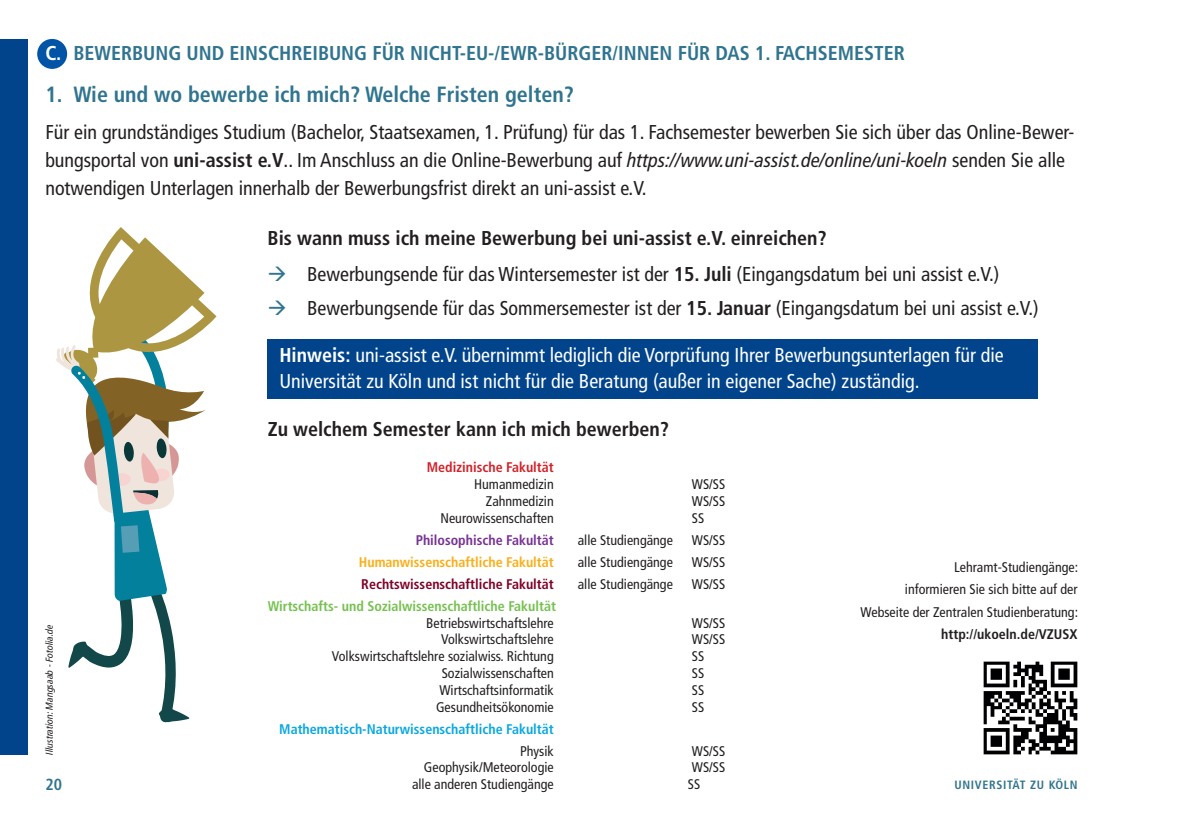
<style>
.page{position:relative;width:1191px;height:840px;background:#fff}
.page>*{position:absolute;margin:0;border:0;box-sizing:border-box;transform-origin:0 0}
.t1{font:700 condensed 22px "Frutiger LT Com";color:#30748f}
.t2{font:condensed 20px/28px "Frutiger LT Com";color:#231f20}
.t3{font:condensed 20px/26px "Frutiger LT Com";color:#fff}
.t4{font:700 condensed 20px "Frutiger LT Com";color:#231f20}
.t5{font:700 condensed 20px "Frutiger LT Com";color:#30748f}
.t6{font:700 condensed 16px "Frutiger LT Com";color:#30748f}
.t7{font:condensed 14px/22px "Frutiger LT Com";color:#231f20;text-align:right}
.t8{font:700 condensed 14px "Frutiger LT Com";color:#76c151}
.t9{font:700 condensed 14px "Frutiger LT Com";color:#0ba8df}
.t10{font:700 condensed 14px "Frutiger LT Com";color:#7f0128}
.t11{font:700 condensed 14px "Frutiger LT Com";color:#faaf18}
.t12{font:700 condensed 14px "Frutiger LT Com";color:#783294}
.t13{font:700 condensed 14px "Frutiger LT Com";color:#231f20}
.t14{font:700 condensed 14px "Frutiger LT Com";color:#d1232a}
.t15{font:700 condensed 12px "Frutiger LT Com";letter-spacing:.055em;color:#30748f}
.t16{font:italic condensed 10px "Frutiger LT Com";color:#231f20}
.s1{color:#fff}
.s2{font-weight:700}
.s3{font-style:italic}
.s4{color:#30748f}
</style>
<div class="page">
<div style="left:37px;top:39px;width:30px;height:30px;background:#0154a6;border-radius:50%"></div>
<div style="left:0;top:39px;width:27px;height:715px;background:#01448c"></div>
<div style="left:268px;top:338px;width:769px;height:60px;background:#01448c"></div>
<svg style="left:56px;top:227px;width:160px;height:494px"></svg>
<img style="left:983px;top:661px;width:94px;height:93px">
<p class="t5" style="left:45px;top:41px;width:861px"><span class="s1">C.</span> BEWERBUNG UND EINSCHREIBUNG FÜR NICHT-EU-/EWR-BÜRGER/INNEN FÜR DAS 1. FACHSEMESTER</p>
<p class="t1" style="left:45px;top:81px;width:530px">1. Wie und wo bewerbe ich mich? Welche Fristen gelten?</p>
<p class="t2" style="left:45px;top:117px;width:1030px">Für ein grundständiges Studium (Bachelor, Staatsexamen, 1. Prüfung) für das 1. Fachsemester bewerben Sie sich über das Online-Bewer&shy;bungsportal von <span class="s2">uni-assist e.V</span>.. Im Anschluss an die Online-Bewerbung auf <span class="s3">https://www.uni-assist.de/online/uni-koeln</span> senden Sie alle notwendigen Unterlagen innerhalb der Bewerbungsfrist direkt an uni-assist e.V.</p>
<p class="t4" style="left:267px;top:226px;width:561px">Bis wann muss ich meine Bewerbung bei uni-assist e.V. einreichen?</p>
<p class="t2" style="left:267px;top:260px;width:733px"><span class="s4">→</span> Bewerbungsende für das Wintersemester ist der <span class="s2">15. Juli</span> (Eingangsdatum bei uni assist e.V.)</p>
<p class="t2" style="left:267px;top:294px;width:772px"><span class="s4">→</span> Bewerbungsende für das Sommersemester ist der <span class="s2">15. Januar</span> (Eingangsdatum bei uni assist e.V.)</p>
<p class="t3" style="left:279px;top:342px;width:726px"><span class="s2">Hinweis:</span> uni-assist e.V. übernimmt lediglich die Vorprüfung Ihrer Bewerbungsunterlagen für die<br>Universität zu Köln und ist nicht für die Beratung (außer in eigener Sache) zuständig.</p>
<p class="t4" style="left:268px;top:416px;width:403px">Zu welchem Semester kann ich mich bewerben?</p>
<p class="t14" style="left:427px;top:458px;width:128px">Medizinische Fakultät</p>
<p class="t7" style="left:474px;top:472px;width:81px">Humanmedizin</p>
<p class="t7" style="left:692px;top:472px;width:35px">WS/SS</p>
<p class="t7" style="left:486px;top:489px;width:69px">Zahnmedizin</p>
<p class="t7" style="left:692px;top:489px;width:35px">WS/SS</p>
<p class="t7" style="left:440px;top:506px;width:115px">Neurowissenschaften</p>
<p class="t7" style="left:692px;top:506px;width:14px">SS</p>
<p class="t12" style="left:416px;top:531px;width:140px">Philosophische Fakultät</p>
<p class="t7" style="left:578px;top:528px;width:97px">alle Studiengänge</p>
<p class="t7" style="left:692px;top:528px;width:35px">WS/SS</p>
<p class="t11" style="left:359px;top:553px;width:196px">Humanwissenschaftliche Fakultät</p>
<p class="t7" style="left:578px;top:550px;width:97px">alle Studiengänge</p>
<p class="t7" style="left:692px;top:550px;width:35px">WS/SS</p>
<p class="t10" style="left:361px;top:575px;width:194px">Rechtswissenschaftliche Fakultät</p>
<p class="t7" style="left:578px;top:572px;width:97px">alle Studiengänge</p>
<p class="t7" style="left:692px;top:572px;width:35px">WS/SS</p>
<p class="t8" style="left:268px;top:597px;width:290px">Wirtschafts- und Sozialwissenschaftliche Fakultät</p>
<p class="t7" style="left:426px;top:611px;width:129px">Betriebswirtschaftslehre</p>
<p class="t7" style="left:692px;top:611px;width:35px">WS/SS</p>
<p class="t7" style="left:441px;top:628px;width:114px">Volkswirtschaftslehre</p>
<p class="t7" style="left:692px;top:628px;width:35px">WS/SS</p>
<p class="t7" style="left:332px;top:644px;width:223px">Volkswirtschaftslehre sozialwiss. Richtung</p>
<p class="t7" style="left:692px;top:644px;width:14px">SS</p>
<p class="t7" style="left:442px;top:661px;width:113px">Sozialwissenschaften</p>
<p class="t7" style="left:692px;top:661px;width:14px">SS</p>
<p class="t7" style="left:439px;top:678px;width:116px">Wirtschaftsinformatik</p>
<p class="t7" style="left:692px;top:678px;width:14px">SS</p>
<p class="t7" style="left:436px;top:695px;width:119px">Gesundheitsökonomie</p>
<p class="t7" style="left:692px;top:695px;width:14px">SS</p>
<p class="t9" style="left:279px;top:719px;width:276px">Mathematisch-Naturwissenschaftliche Fakultät</p>
<p class="t7" style="left:520px;top:739px;width:35px">Physik</p>
<p class="t7" style="left:692px;top:739px;width:35px">WS/SS</p>
<p class="t7" style="left:424px;top:756px;width:131px">Geophysik/Meteorologie</p>
<p class="t7" style="left:692px;top:756px;width:35px">WS/SS</p>
<p class="t7" style="left:412px;top:772px;width:143px">alle anderen Studiengänge</p>
<p class="t7" style="left:688px;top:772px;width:14px">SS</p>
<p class="t7" style="left:860px;top:556px;width:219px">Lehramt-Studiengänge:<br>informieren Sie sich bitte auf der<br>Webseite der Zentralen Studienberatung:</p>
<p class="t13" style="left:941px;top:624px;width:138px">http://ukoeln.de/VZUSX</p>
<p class="t16" style="left:44px;top:754px;width:131px;rotate:-90deg">Illustration: Mangsaab - Fotolia.de</p>
<p class="t6" style="left:45px;top:773px;width:18px">20</p>
<p class="t15" style="left:954px;top:777px;width:125px">UNIVERSITÄT ZU KÖLN</p>
</div>
